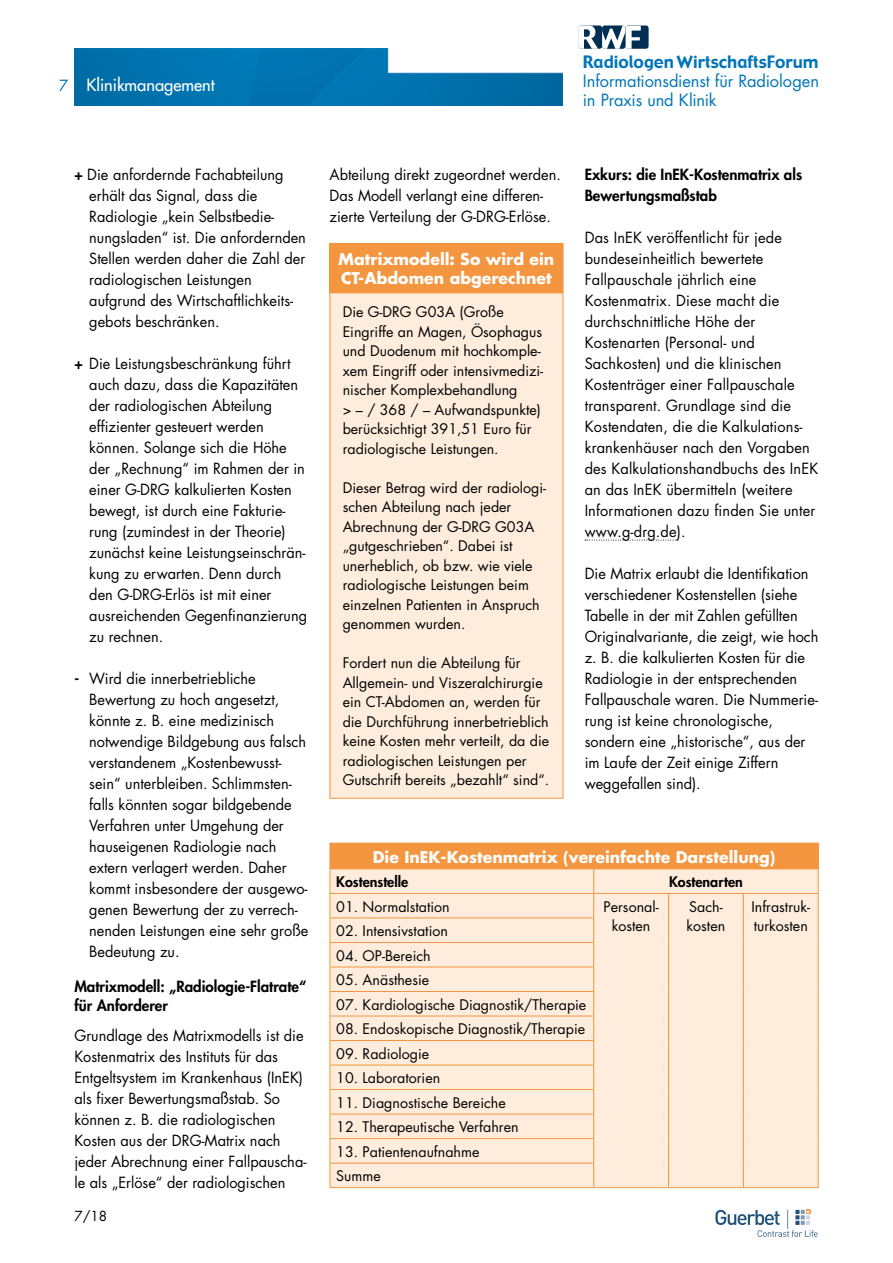
<style>
.page{position:relative;width:893px;height:1263px;background:#fff}
.page>*{position:absolute;margin:0;border:0;box-sizing:border-box;transform-origin:0 0}
.t1{font:16.65px "Gadget";color:#0075b8}
.t2{font:16.5px/18.8px "Futura Std";letter-spacing:-.005em;color:#0075b8}
.t3{font:500 16.5px "Futura Std";color:#fff}
.t4{font:700 15.75px/19.5px "Futura Std";color:#fff}
.t5{font:15px/21px "Futura Std";color:#000}
.t6{font:800 15px/19.5px "Futura Std";color:#000}
.t7{font:15px "Futura Std";color:#0074b7}
.t8{font:14.25px/19.5px "Futura Std";color:#000}
.t9{font:800 14.25px "Futura Std";color:#000}
.t10{font:13.5px "Futura Std";color:#000}
.s1{font-weight:800}
</style>
<div class="page">
<div style="left:625px;top:26px;width:24px;height:23px;background:#002f53;border-radius:3px"></div>
<svg style="left:579px;top:26px;width:62px;height:23px"></svg>
<img style="left:74px;top:49px;width:489px;height:57px">
<svg style="left:715px;top:1210px;width:103px;height:27px"></svg>
<div style="left:330px;top:243px;width:233px;height:50px;background:#f4953f"></div>
<div style="left:330px;top:293px;width:233px;height:505px;background:#feeddd"></div>
<hr style="left:563px;top:244px;width:1px;height:49px;background:#f4953f">
<hr style="left:330px;top:293px;width:233px;height:1px;background:#f4953f">
<hr style="left:330px;top:293px;width:1px;height:505px;background:#f4953f">
<hr style="left:563px;top:293px;width:1px;height:505px;background:#f4953f">
<hr style="left:330px;top:798px;width:233px;height:1px;background:#f4953f">
<svg style="left:585px;top:540px;width:92px;height:1px"></svg>
<div style="left:330px;top:843px;width:488px;height:26px;background:#f4953f"></div>
<div style="left:331px;top:869px;width:487px;height:318px;background:#feeddd"></div>
<hr style="left:594px;top:1187px;width:74px;height:1px;background:#f4953f">
<hr style="left:668px;top:1187px;width:75px;height:1px;background:#f4953f">
<hr style="left:743px;top:1187px;width:76px;height:1px;background:#f4953f">
<hr style="left:330px;top:893px;width:264px;height:1px;background:#f4953f">
<hr style="left:594px;top:893px;width:74px;height:1px;background:#f4953f">
<hr style="left:668px;top:893px;width:75px;height:1px;background:#f4953f">
<svg style="left:668px;top:894px;width:1px;height:293px"></svg>
<hr style="left:743px;top:893px;width:76px;height:1px;background:#f4953f">
<svg style="left:743px;top:894px;width:1px;height:293px"></svg>
<svg style="left:818px;top:843px;width:1px;height:344px"></svg>
<hr style="left:330px;top:917px;width:264px;height:1px;background:#f4953f">
<hr style="left:330px;top:942px;width:264px;height:1px;background:#f4953f">
<hr style="left:330px;top:966px;width:264px;height:1px;background:#f4953f">
<hr style="left:330px;top:991px;width:264px;height:1px;background:#f4953f">
<hr style="left:330px;top:1016px;width:264px;height:1px;background:#f4953f">
<hr style="left:330px;top:1040px;width:264px;height:1px;background:#f4953f">
<hr style="left:330px;top:1065px;width:264px;height:1px;background:#f4953f">
<hr style="left:330px;top:1089px;width:264px;height:1px;background:#f4953f">
<hr style="left:330px;top:1114px;width:264px;height:1px;background:#f4953f">
<hr style="left:330px;top:1138px;width:264px;height:1px;background:#f4953f">
<hr style="left:330px;top:1163px;width:264px;height:1px;background:#f4953f">
<svg style="left:330px;top:869px;width:1px;height:318px"></svg>
<hr style="left:330px;top:1187px;width:264px;height:1px;background:#f4953f">
<svg style="left:593px;top:869px;width:1px;height:318px"></svg>
<p class="t7" style="left:59px;top:76px;width:11px">7</p>
<p class="t3" style="left:86px;top:74px;width:130px">Klinikmanagement</p>
<p class="t1" style="left:583px;top:52px;width:237px">Radiologen WirtschaftsForum</p>
<p class="t2" style="left:583px;top:72px;width:238px">Informationsdienst für Radiologen in Praxis und Klinik</p>
<p class="t5" style="left:89px;top:164px;width:218px;text-indent:-15px"><span class="s1">+</span> Die anfordernde Fachabteilung erhält das Signal, dass die<br>Radiologie „kein Selbstbedie&shy;nungsladen“ ist. Die anfordernden<br>Stellen werden daher die Zahl der radiologischen Leistungen aufgrund des Wirtschaftlichkeits&shy;gebots beschränken.</p>
<p class="t5" style="left:89px;top:353px;width:219px;text-indent:-15px"><span class="s1">+</span> Die Leistungsbeschränkung führt auch dazu, dass die Kapazitäten der radiologischen Abteilung effizienter gesteuert werden können. Solange sich die Höhe der „Rechnung“ im Rahmen der in einer G-DRG kalkulierten Kosten bewegt, ist durch eine Fakturie&shy;rung (zumindest in der Theorie) zunächst keine Leistungseinschrän&shy;kung zu erwarten. Denn durch den G-DRG-Erlös ist mit einer ausreichenden Gegenfinanzierung zu rechnen.</p>
<p class="t5" style="left:89px;top:668px;width:220px;text-indent:-15px"><span class="s1">-</span> Wird die innerbetriebliche<br>Bewertung zu hoch angesetzt, könnte z. B. eine medizinisch notwendige Bildgebung aus falsch verstandenem „Kostenbewusst&shy;sein“ unterbleiben. Schlimmsten&shy;falls könnten sogar bildgebende<br>Verfahren unter Umgehung der hauseigenen Radiologie nach extern verlagert werden. Daher kommt insbesondere der ausgewo&shy;genen Bewertung der zu verrech&shy;nenden Leistungen eine sehr große<br>Bedeutung zu.</p>
<p class="t6" style="left:74px;top:976px;width:233px">Matrixmodell: „Radiologie-Flatrate“ für Anforderer</p>
<p class="t5" style="left:74px;top:1025px;width:233px">Grundlage des Matrixmodells ist die Kostenmatrix des Instituts für das Entgeltsystem im Krankenhaus (InEK) als fixer Bewertungsmaßstab. So können z. B. die radiologischen Kosten aus der DRG-Matrix nach jeder Abrechnung einer Fallpauscha&shy;le als „Erlöse“ der radiologischen</p>
<p class="t10" style="left:74px;top:1207px;width:34px">7/18</p>
<p class="t5" style="left:330px;top:164px;width:233px">Abteilung direkt zugeordnet werden.<br>Das Modell verlangt eine differen&shy;zierte Verteilung der G-DRG-Erlöse.</p>
<p class="t4" style="left:339px;top:249px;width:217px">Matrixmodell: So wird ein<br>CT-Abdomen abgerechnet</p>
<p class="t8" style="left:343px;top:303px;width:202px">Die G-DRG G03A (Große<br>Eingriffe an Magen, Ösophagus und Duodenum mit hochkomple&shy;xem Eingriff oder intensivmedizi&shy;nischer Komplexbehandlung<br>&gt; – / 368 / – Aufwandspunkte) berücksichtigt 391,51 Euro für radiologische Leistungen.</p>
<p class="t8" style="left:343px;top:478px;width:205px">Dieser Betrag wird der radiologi&shy;schen Abteilung nach jeder<br>Abrechnung der G-DRG G03A „gutgeschrieben“. Dabei ist unerheblich, ob bzw. wie viele radiologische Leistungen beim einzelnen Patienten in Anspruch genommen wurden.</p>
<p class="t8" style="left:343px;top:653px;width:208px">Fordert nun die Abteilung für Allgemein- und Viszeralchirurgie ein CT-Abdomen an, werden für die Durchführung innerbetrieblich keine Kosten mehr verteilt, da die radiologischen Leistungen per Gutschrift bereits „bezahlt“ sind“.</p>
<p class="t6" style="left:585px;top:164px;width:219px;line-height:21px">Exkurs: die InEK-Kostenmatrix als<br>Bewertungsmaßstab</p>
<p class="t5" style="left:585px;top:227px;width:235px">Das InEK veröffentlicht für jede bundeseinheitlich bewertete<br>Fallpauschale jährlich eine<br>Kostenmatrix. Diese macht die durchschnittliche Höhe der<br>Kostenarten (Personal- und<br>Sachkosten) und die klinischen<br>Kostenträger einer Fallpauschale transparent. Grundlage sind die<br>Kostendaten, die die Kalkulations&shy;krankenhäuser nach den Vorgaben des Kalkulationshandbuchs des InEK an das InEK übermitteln (weitere<br>Informationen dazu finden Sie unter www.g-drg.de).</p>
<p class="t5" style="left:585px;top:563px;width:235px">Die Matrix erlaubt die Identifikation verschiedener Kostenstellen (siehe Tabelle in der mit Zahlen gefüllten Originalvariante, die zeigt, wie hoch z. B. die kalkulierten Kosten für die Radiologie in der entsprechenden Fallpauschale waren. Die Nummerie&shy;rung ist keine chronologische, sondern eine „historische“, aus der im Laufe der Zeit einige Ziffern weggefallen sind).</p>
<p class="t4" style="left:373px;top:847px;width:404px">Die InEK-Kostenmatrix (vereinfachte Darstellung)</p>
<p class="t9" style="left:336px;top:873px;width:74px">Kostenstelle</p>
<p class="t9" style="left:669px;top:873px;width:75px">Kostenarten</p>
<p class="t8" style="left:336px;top:897px;width:115px">01. Normalstation</p>
<p class="t8" style="left:604px;top:897px;width:56px;text-align:center">Personal&shy;kosten</p>
<p class="t8" style="left:687px;top:897px;width:40px">Sach&shy;kosten</p>
<p class="t8" style="left:751px;top:897px;width:60px">Infrastruk&shy;turkosten</p>
<p class="t8" style="left:336px;top:921px;width:113px">02. Intensivstation</p>
<p class="t8" style="left:336px;top:946px;width:96px">04. OP-Bereich</p>
<p class="t8" style="left:336px;top:970px;width:94px">05. Anästhesie</p>
<p class="t8" style="left:336px;top:995px;width:252px">07. Kardiologische Diagnostik/Therapie</p>
<p class="t8" style="left:336px;top:1019px;width:250px">08. Endoskopische Diagnostik/Therapie</p>
<p class="t8" style="left:336px;top:1044px;width:94px">09. Radiologie</p>
<p class="t8" style="left:336px;top:1068px;width:105px">10. Laboratorien</p>
<p class="t8" style="left:336px;top:1093px;width:171px">11. Diagnostische Bereiche</p>
<p class="t8" style="left:336px;top:1117px;width:184px">12. Therapeutische Verfahren</p>
<p class="t8" style="left:336px;top:1139px;width:145px;line-height:24.5px">13. Patientenaufnahme<br>Summe</p>
</div>
